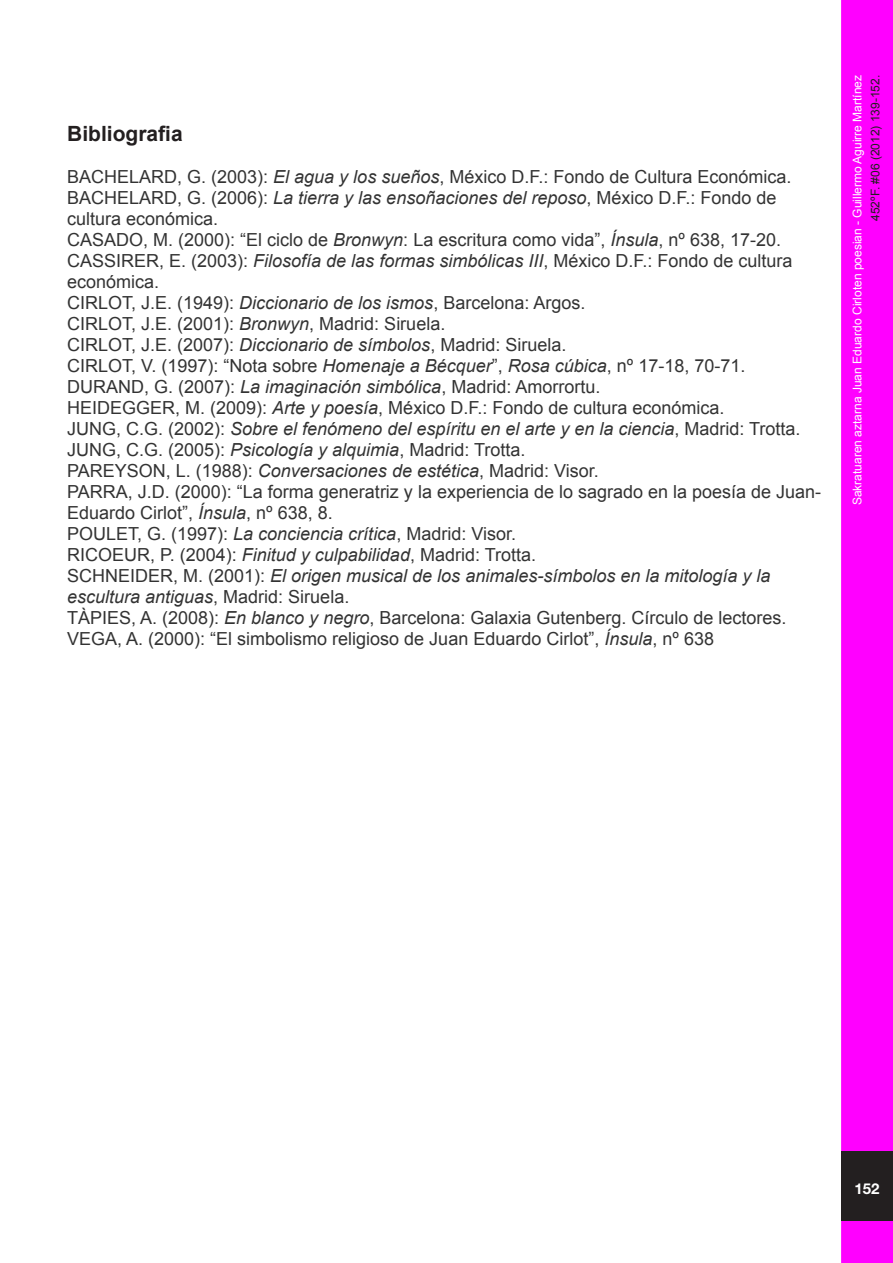
<style>
.page{position:relative;width:893px;height:1263px;background:#fff}
.page>*{position:absolute;margin:0;border:0;box-sizing:border-box;transform-origin:0 0}
.t1{font:700 21px "Arial";color:#231f20}
.t2{font:18px/21px "Arial";color:#333}
.t3{font:italic 18px/21px "Arial";color:#333}
.t4{font:700 15px "Helvetica Neue";color:#fff}
.t5{font:12px "Arial";color:#fff}
.t6{font:12px "Arial";color:#231f20}
.s1{font-style:italic}
.s2{font-style:normal}
</style>
<div class="page">
<div style="left:843px;top:2px;width:48px;height:1259px;background:#f0f"></div>
<div style="left:841px;top:0;width:52px;height:1263px;border:3px solid #f0f"></div>
<div style="left:841px;top:1151px;width:52px;height:70px;background:#231f20"></div>
<p class="t1" style="left:67px;top:120px;width:117px">Bibliografia</p>
<p class="t2" style="left:67px;top:167px;width:726px">BACHELARD, G. (2003): <span class="s1">El agua y los sueños</span>, México D.F.: Fondo de Cultura Económica.</p>
<p class="t2" style="left:67px;top:188px;width:711px">BACHELARD, G. (2006): <span class="s1">La tierra y las ensoñaciones del reposo</span>, México D.F.: Fondo de cultura económica.</p>
<p class="t2" style="left:67px;top:230px;width:715px">CASADO, M. (2000): “El ciclo de <span class="s1">Bronwyn</span>: La escritura como vida”, <span class="s1">Ínsula</span>, nº 638, 17-20.</p>
<p class="t2" style="left:67px;top:251px;width:727px">CASSIRER, E. (2003): <span class="s1">Filosofía de las formas simbólicas III</span>, México D.F.: Fondo de cultura económica.</p>
<p class="t2" style="left:67px;top:293px;width:520px">CIRLOT, J.E. (1949): <span class="s1">Diccionario de los ismos</span>, Barcelona: Argos.</p>
<p class="t2" style="left:67px;top:314px;width:380px">CIRLOT, J.E. (2001): <span class="s1">Bronwyn</span>, Madrid: Siruela.</p>
<p class="t2" style="left:67px;top:335px;width:501px">CIRLOT, J.E. (2007): <span class="s1">Diccionario de símbolos</span>, Madrid: Siruela.</p>
<p class="t2" style="left:67px;top:356px;width:680px">CIRLOT, V. (1997): “Nota sobre <span class="s1">Homenaje a Bécquer</span>”, <span class="s1">Rosa cúbica</span>, nº 17-18, 70-71.</p>
<p class="t2" style="left:67px;top:377px;width:535px">DURAND, G. (2007): <span class="s1">La imaginación simbólica</span>, Madrid: Amorrortu.</p>
<p class="t2" style="left:67px;top:398px;width:659px">HEIDEGGER, M. (2009): <span class="s1">Arte y poesía</span>, México D.F.: Fondo de cultura económica.</p>
<p class="t3" style="left:67px;top:419px;width:735px"><span class="s2">JUNG, C.G. (2002):</span> Sobre el fenómeno del espíritu en el arte y en la ciencia<span class="s2">, Madrid: Trotta.</span></p>
<p class="t2" style="left:67px;top:440px;width:460px">JUNG, C.G. (2005): <span class="s1">Psicología y alquimia</span>, Madrid: Trotta.</p>
<p class="t2" style="left:67px;top:461px;width:533px">PAREYSON, L. (1988): <span class="s1">Conversaciones de estética</span>, Madrid: Visor.</p>
<p class="t2" style="left:67px;top:482px;width:756px">PARRA, J.D. (2000): “La forma generatriz y la experiencia de lo sagrado en la poesía de Juan-<br>Eduardo Cirlot”, <span class="s1">Ínsula</span>, nº 638, 8.</p>
<p class="t2" style="left:67px;top:524px;width:450px">POULET, G. (1997): <span class="s1">La conciencia crítica</span>, Madrid: Visor.</p>
<p class="t2" style="left:67px;top:545px;width:470px">RICOEUR, P. (2004): <span class="s1">Finitud y culpabilidad</span>, Madrid: Trotta.</p>
<p class="t3" style="left:67px;top:566px;width:705px"><span class="s2">SCHNEIDER, M. (2001):</span> El origen musical de los animales-símbolos en la mitología y la escultura antiguas<span class="s2">, Madrid: Siruela.</span></p>
<p class="t2" style="left:67px;top:608px;width:721px">TÀPIES, A. (2008): <span class="s1">En blanco y negro</span>, Barcelona: Galaxia Gutenberg. Círculo de lectores.</p>
<p class="t2" style="left:67px;top:629px;width:648px">VEGA, A. (2000): “El simbolismo religioso de Juan Eduardo Cirlot”, <span class="s1">Ínsula</span>, nº 638</p>
<p class="t5" style="left:850px;top:505px;width:432px;rotate:-90deg">Sakratuaren aztarna Juan Eduardo Cirloten poesian - Guillermo Aguirre Martínez</p>
<p class="t6" style="left:868px;top:221px;width:147px;rotate:-90deg">452ºF. #06 (2012) 139-152.</p>
<p class="t4" style="left:854px;top:1179px;width:27px">152</p>
</div>
